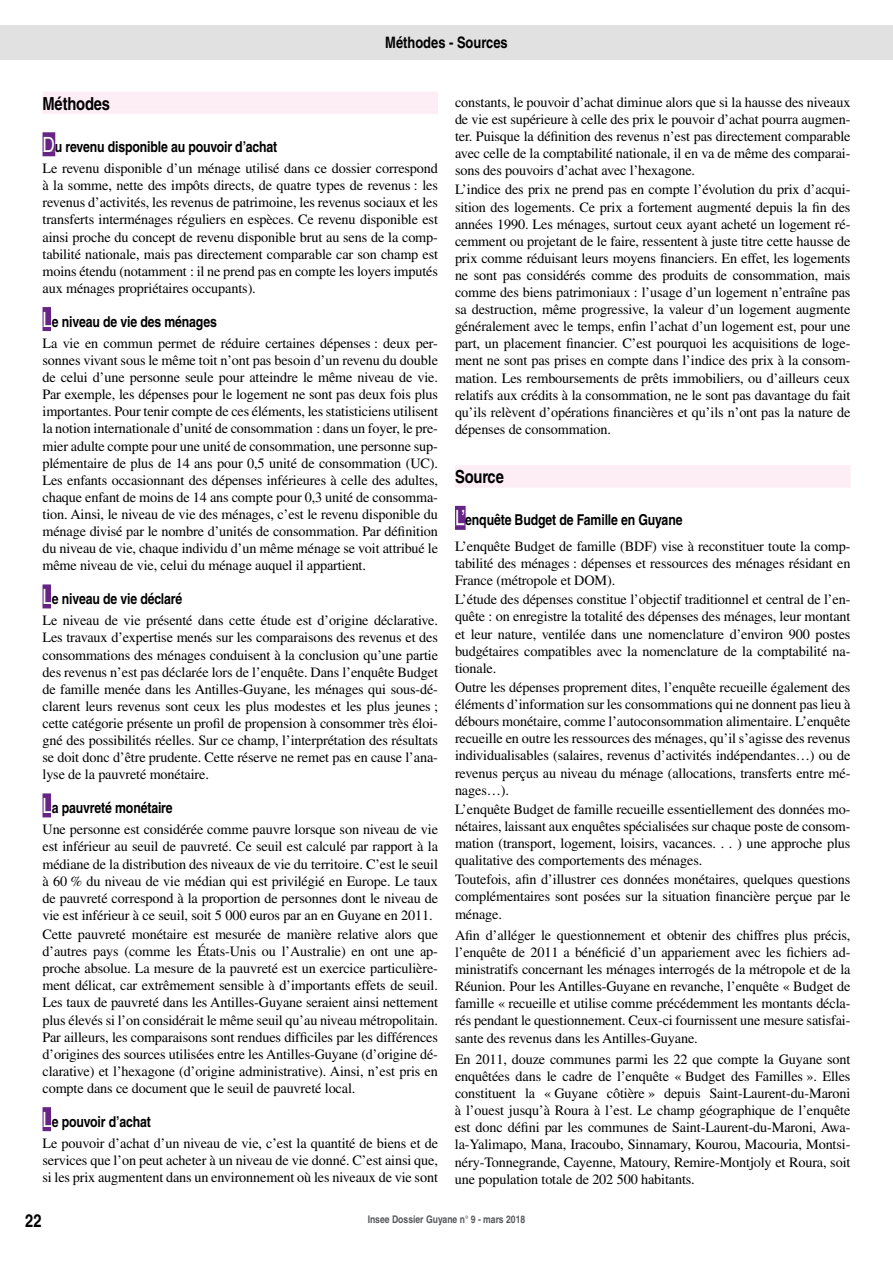
<style>
.page{position:relative;width:893px;height:1263px;background:#fff}
.page>*{position:absolute;margin:0;border:0;box-sizing:border-box;transform-origin:0 0}
.t1{font:700 condensed 18px "Helvetica";letter-spacing:-.01em;color:#000}
.t2{font:700 condensed 15.75px "Helvetica";color:#000}
.t3{font:700 condensed 15px "Helvetica";letter-spacing:-.01em;color:#000}
.t4{font:14.25px/17.1px "Times";letter-spacing:-.01em;color:#000;text-align:justify}
.t5{font:700 condensed 10.5px "Helvetica";color:#58595b}
.s1{font-weight:400;font-size:21px;color:#fff}
</style>
<div class="page">
<div style="left:0;top:26px;width:893px;height:34px;background:#e2e1e1"></div>
<div style="left:43px;top:92px;width:395px;height:18px;background:#fdedf4"></div>
<hr style="left:43px;top:110px;width:395px;height:4px;background:#fdedf4">
<div style="left:43px;top:132px;width:12px;height:20px;background:#662584"></div>
<hr style="left:43px;top:152px;width:12px;height:4px;background:#662584">
<div style="left:43px;top:307px;width:8px;height:20px;background:#662584"></div>
<svg style="left:43px;top:327px;width:8px;height:4px"></svg>
<div style="left:43px;top:584px;width:8px;height:20px;background:#662584"></div>
<svg style="left:43px;top:604px;width:8px;height:4px"></svg>
<div style="left:43px;top:793px;width:8px;height:20px;background:#662584"></div>
<svg style="left:43px;top:813px;width:8px;height:4px"></svg>
<div style="left:43px;top:1107px;width:8px;height:20px;background:#662584"></div>
<svg style="left:43px;top:1127px;width:8px;height:4px"></svg>
<div style="left:455px;top:465px;width:395px;height:18px;background:#fdedf4"></div>
<div style="left:455px;top:483px;width:395px;height:5px;background:#fdedf4"></div>
<div style="left:455px;top:506px;width:11px;height:19px;background:#662584"></div>
<div style="left:455px;top:525px;width:11px;height:5px;background:#662584"></div>
<p class="t2" style="left:385px;top:33px;width:124px">Méthodes - Sources</p>
<p class="t1" style="left:43px;top:92px;width:69px">Méthodes</p>
<p class="t3" style="left:43px;top:137px;width:236px"><span class="s1">D</span>u revenu disponible au pouvoir d’achat</p>
<p class="t4" style="left:43px;top:160px;width:397px">Le revenu disponible d’un ménage utilisé dans ce dossier correspond à la somme, nette des impôts directs, de quatre types de revenus : les revenus d’activités, les revenus de patrimoine, les revenus sociaux et les transferts interménages réguliers en espèces. Ce revenu disponible est ainsi proche du concept de revenu disponible brut au sens de la comp&shy;tabilité nationale, mais pas directement comparable car son champ est moins étendu (notamment : il ne prend pas en compte les loyers imputés aux ménages propriétaires occupants).</p>
<p class="t3" style="left:43px;top:312px;width:176px"><span class="s1">L</span>e niveau de vie des ménages</p>
<p class="t4" style="left:43px;top:334px;width:397px">La vie en commun permet de réduire certaines dépenses : deux per&shy;sonnes vivant sous le même toit n’ont pas besoin d’un revenu du double de celui d’une personne seule pour atteindre le même niveau de vie.<br>Par exemple, les dépenses pour le logement ne sont pas deux fois plus importantes. Pour tenir compte de ces éléments, les statisticiens utilisent la notion internationale d’unité de consommation : dans un foyer, le pre&shy;mier adulte compte pour une unité de consommation, une personne sup&shy;plémentaire de plus de 14 ans pour 0,5 unité de consommation (UC).<br>Les enfants occasionnant des dépenses inférieures à celle des adultes, chaque enfant de moins de 14 ans compte pour 0,3 unité de consomma&shy;tion. Ainsi, le niveau de vie des ménages, c’est le revenu disponible du ménage divisé par le nombre d’unités de consommation. Par définition du niveau de vie, chaque individu d’un même ménage se voit attribué le même niveau de vie, celui du ménage auquel il appartient.</p>
<p class="t3" style="left:43px;top:589px;width:141px"><span class="s1">L</span>e niveau de vie déclaré</p>
<p class="t4" style="left:43px;top:612px;width:397px">Le niveau de vie présenté dans cette étude est d’origine déclarative.<br>Les travaux d’expertise menés sur les comparaisons des revenus et des consommations des ménages conduisent à la conclusion qu’une partie des revenus n’est pas déclarée lors de l’enquête. Dans l’enquête Budget de famille menée dans les Antilles-Guyane, les ménages qui sous-dé&shy;clarent leurs revenus sont ceux les plus modestes et les plus jeunes ; cette catégorie présente un profil de propension à consommer très éloi&shy;gné des possibilités réelles. Sur ce champ, l’interprétation des résultats se doit donc d’être prudente. Cette réserve ne remet pas en cause l’ana&shy;lyse de la pauvreté monétaire.</p>
<p class="t3" style="left:43px;top:798px;width:132px"><span class="s1">L</span>a pauvreté monétaire</p>
<p class="t4" style="left:43px;top:821px;width:397px">Une personne est considérée comme pauvre lorsque son niveau de vie est inférieur au seuil de pauvreté. Ce seuil est calculé par rapport à la médiane de la distribution des niveaux de vie du territoire. C’est le seuil à 60 % du niveau de vie médian qui est privilégié en Europe. Le taux de pauvreté correspond à la proportion de personnes dont le niveau de vie est inférieur à ce seuil, soit 5 000 euros par an en Guyane en 2011.</p>
<p class="t4" style="left:43px;top:926px;width:397px">Cette pauvreté monétaire est mesurée de manière relative alors que d’autres pays (comme les États-Unis ou l’Australie) en ont une ap&shy;proche absolue. La mesure de la pauvreté est un exercice particulière&shy;ment délicat, car extrêmement sensible à d’importants effets de seuil.<br>Les taux de pauvreté dans les Antilles-Guyane seraient ainsi nettement plus élevés si l’on considérait le même seuil qu’au niveau métropolitain.<br>Par ailleurs, les comparaisons sont rendues difficiles par les différences d’origines des sources utilisées entre les Antilles-Guyane (d’origine dé&shy;clarative) et l’hexagone (d’origine administrative). Ainsi, n’est pris en compte dans ce document que le seuil de pauvreté local.</p>
<p class="t3" style="left:43px;top:1112px;width:110px"><span class="s1">L</span>e pouvoir d’achat</p>
<p class="t4" style="left:43px;top:1134px;width:397px">Le pouvoir d’achat d’un niveau de vie, c’est la quantité de biens et de services que l’on peut acheter à un niveau de vie donné. C’est ainsi que, si les prix augmentent dans un environnement où les niveaux de vie sont</p>
<p class="t4" style="left:455px;top:93px;width:397px">constants, le pouvoir d’achat diminue alors que si la hausse des niveaux de vie est supérieure à celle des prix le pouvoir d’achat pourra augmen&shy;ter. Puisque la définition des revenus n’est pas directement comparable avec celle de la comptabilité nationale, il en va de même des comparai&shy;sons des pouvoirs d’achat avec l’hexagone.</p>
<p class="t4" style="left:455px;top:181px;width:397px">L’indice des prix ne prend pas en compte l’évolution du prix d’acqui&shy;sition des logements. Ce prix a fortement augmenté depuis la fin des années 1990. Les ménages, surtout ceux ayant acheté un logement ré&shy;cemment ou projetant de le faire, ressentent à juste titre cette hausse de prix comme réduisant leurs moyens financiers. En effet, les logements ne sont pas considérés comme des produits de consommation, mais comme des biens patrimoniaux : l’usage d’un logement n’entraîne pas sa destruction, même progressive, la valeur d’un logement augmente généralement avec le temps, enfin l’achat d’un logement est, pour une part, un placement financier. C’est pourquoi les acquisitions de loge&shy;ment ne sont pas prises en compte dans l’indice des prix à la consom&shy;mation. Les remboursements de prêts immobiliers, ou d’ailleurs ceux relatifs aux crédits à la consommation, ne le sont pas davantage du fait qu’ils relèvent d’opérations financières et qu’ils n’ont pas la nature de dépenses de consommation.</p>
<p class="t1" style="left:455px;top:466px;width:50px">Source</p>
<p class="t3" style="left:455px;top:511px;width:229px"><span class="s1">L’</span>enquête Budget de Famille en Guyane</p>
<p class="t4" style="left:455px;top:537px;width:397px">L’enquête Budget de famille (BDF) vise à reconstituer toute la comp&shy;tabilité des ménages : dépenses et ressources des ménages résidant en France (métropole et DOM).</p>
<p class="t4" style="left:455px;top:591px;width:397px">L’étude des dépenses constitue l’objectif traditionnel et central de l’en&shy;quête : on enregistre la totalité des dépenses des ménages, leur montant et leur nature, ventilée dans une nomenclature d’environ 900 postes budgétaires compatibles avec la nomenclature de la comptabilité na&shy;tionale.</p>
<p class="t4" style="left:455px;top:679px;width:397px">Outre les dépenses proprement dites, l’enquête recueille également des éléments d’information sur les consommations qui ne donnent pas lieu à débours monétaire, comme l’autoconsommation alimentaire. L’enquête recueille en outre les ressources des ménages, qu’il s’agisse des revenus individualisables (salaires, revenus d’activités indépendantes…) ou de revenus perçus au niveau du ménage (allocations, transferts entre mé&shy;nages…).</p>
<p class="t4" style="left:455px;top:800px;width:397px">L’enquête Budget de famille recueille essentiellement des données mo&shy;nétaires, laissant aux enquêtes spécialisées sur chaque poste de consom&shy;mation (transport, logement, loisirs, vacances. . . ) une approche plus qualitative des comportements des ménages.</p>
<p class="t4" style="left:455px;top:871px;width:397px">Toutefois, afin d’illustrer ces données monétaires, quelques questions complémentaires sont posées sur la situation financière perçue par le ménage.</p>
<p class="t4" style="left:455px;top:926px;width:397px">Afin d’alléger le questionnement et obtenir des chiffres plus précis, l’enquête de 2011 a bénéficié d’un appariement avec les fichiers ad&shy;ministratifs concernant les ménages interrogés de la métropole et de la Réunion. Pour les Antilles-Guyane en revanche, l’enquête « Budget de famille « recueille et utilise comme précédemment les montants décla&shy;rés pendant le questionnement. Ceux-ci fournissent une mesure satisfai&shy;sante des revenus dans les Antilles-Guyane.</p>
<p class="t4" style="left:455px;top:1050px;width:397px">En 2011, douze communes parmi les 22 que compte la Guyane sont enquêtées dans le cadre de l’enquête « Budget des Familles ». Elles constituent la « Guyane côtière » depuis Saint-Laurent-du-Maroni à l’ouest jusqu’à Roura à l’est. Le champ géographique de l’enquête est donc défini par les communes de Saint-Laurent-du-Maroni, Awa&shy;la-Yalimapo, Mana, Iracoubo, Sinnamary, Kourou, Macouria, Montsi&shy;néry-Tonnegrande, Cayenne, Matoury, Remire-Montjoly et Roura, soit une population totale de 202 500 habitants.</p>
<p class="t1" style="left:25px;top:1209px;width:18px">22</p>
<p class="t5" style="left:368px;top:1213px;width:159px">Insee Dossier Guyane n° 9 - mars 2018</p>
</div>
